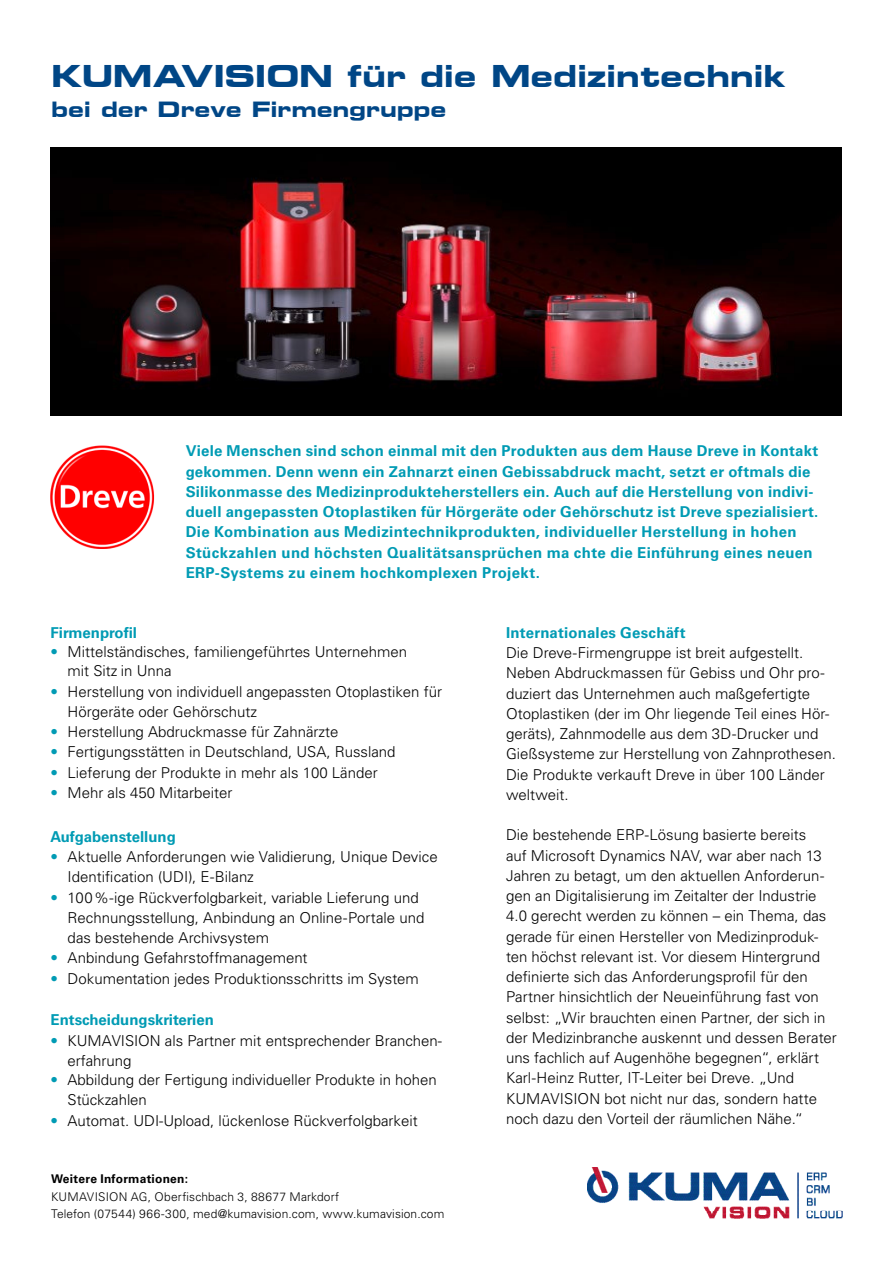
<style>
.page{position:relative;width:893px;height:1263px;background:#fff}
.page>*{position:absolute;margin:0;border:0;box-sizing:border-box;transform-origin:0 0}
.t1{font:700 expanded 30px "Square 721 BT";letter-spacing:-.01em;color:#004686}
.t2{font:700 expanded 21px "Square 721 BT";letter-spacing:-.005em;color:#004686}
.t3{font:300 15px/20.2px "Univers LT Std";color:#000}
.t4{font:700 15px/20.2px "Univers LT Std";letter-spacing:.015em;color:#009bb4}
.t5{font:300 12px/17.5px "Univers LT Std";letter-spacing:.015em;color:#000}
.t6{font:700 12px "Univers LT Std";letter-spacing:.02em;color:#000}
.s1{color:#009bb4}
</style>
<div class="page">
<img style="left:587px;top:1167px;width:255px;height:51px">
<img style="left:51px;top:148px;width:790px;height:267px">
<img style="left:51px;top:445px;width:104px;height:103px">
<h1 class="t1" style="left:51px;top:58px;width:736px">KUMAVISION für die Medizintechnik</h1>
<h2 class="t2" style="left:51px;top:96px;width:397px">bei der Dreve Firmengruppe</h2>
<p class="t4" style="left:186px;top:441px;width:634px">Viele Menschen sind schon einmal mit den Produkten aus dem Hause Dreve in Kontakt gekommen. Denn wenn ein Zahnarzt einen Gebissabdruck macht, setzt er oftmals die Silikonmasse des Medizinprodukteherstellers ein. Auch auf die Herstellung von indivi&shy;duell angepassten Otoplastiken für Hörgeräte oder Gehörschutz ist Dreve spezialisiert.<br>Die Kombination aus Medizintechnikprodukten, individueller Herstellung in hohen Stückzahlen und höchsten Qualitätsansprüchen ma chte die Einführung eines neuen ERP-Systems zu einem hochkomplexen Projekt.</p>
<p class="t4" style="left:51px;top:623px;width:88px">Firmenprofil</p>
<p class="t3" style="left:68px;top:642px;width:341px;line-height:19.2px;text-indent:-17px"><span class="s1">•</span> Mittelständisches, familiengeführtes Unternehmen mit Sitz in Unna</p>
<p class="t3" style="left:68px;top:681px;width:376px;text-indent:-17px"><span class="s1">•</span> Herstellung von individuell angepassten Otoplastiken für<br>Hörgeräte oder Gehörschutz</p>
<p class="t3" style="left:51px;top:722px;width:289px"><span class="s1">•</span> Herstellung Abdruckmasse für Zahnärzte</p>
<p class="t3" style="left:51px;top:742px;width:346px"><span class="s1">•</span> Fertigungsstätten in Deutschland, USA, Russland</p>
<p class="t3" style="left:51px;top:762px;width:329px"><span class="s1">•</span> Lieferung der Produkte in mehr als 100 Länder</p>
<p class="t3" style="left:51px;top:782px;width:183px"><span class="s1">•</span> Mehr als 450 Mitarbeiter</p>
<p class="t4" style="left:51px;top:826px;width:127px">Aufgabenstellung</p>
<p class="t3" style="left:68px;top:846px;width:372px;text-indent:-17px"><span class="s1">•</span> Aktuelle Anforderungen wie Validierung, Unique Device<br>Identification (UDI), E-Bilanz</p>
<p class="t3" style="left:68px;top:887px;width:358px;text-indent:-17px"><span class="s1">•</span> 100%-ige Rückverfolgbarkeit, variable Lieferung und<br>Rechnungsstellung, Anbindung an Online-Portale und das bestehende Archivsystem</p>
<p class="t3" style="left:51px;top:948px;width:259px"><span class="s1">•</span> Anbindung Gefahrstoffmanagement</p>
<p class="t3" style="left:51px;top:968px;width:370px"><span class="s1">•</span> Dokumentation jedes Produktionsschritts im System</p>
<p class="t4" style="left:51px;top:1010px;width:165px">Entscheidungskriterien</p>
<p class="t3" style="left:68px;top:1030px;width:376px;text-indent:-17px"><span class="s1">•</span> KUMAVISION als Partner mit entsprechender Branchen&shy;erfahrung</p>
<p class="t3" style="left:68px;top:1070px;width:371px;text-indent:-17px"><span class="s1">•</span> Abbildung der Fertigung individueller Produkte in hohen<br>Stückzahlen</p>
<p class="t3" style="left:51px;top:1110px;width:369px"><span class="s1">•</span> Automat. UDI-Upload, lückenlose Rückverfolgbarkeit</p>
<p class="t6" style="left:51px;top:1172px;width:139px">Weitere Informationen:</p>
<p class="t5" style="left:51px;top:1187px;width:395px">KUMAVISION AG, Oberfischbach 3, 88677 Markdorf<br>Telefon (07544) 966-300, med@kumavision.com, www.kumavision.com</p>
<p class="t4" style="left:506px;top:623px;width:181px">Internationales Geschäft</p>
<p class="t3" style="left:506px;top:643px;width:331px">Die Dreve-Firmengruppe ist breit aufgestellt.<br>Neben Abdruckmassen für Gebiss und Ohr pro&shy;duziert das Unternehmen auch maßgefertigte Otoplastiken (der im Ohr liegende Teil eines Hör&shy;geräts), Zahnmodelle aus dem 3D-Drucker und Gießsysteme zur Herstellung von Zahnprothesen.<br>Die Produkte verkauft Dreve in über 100 Länder weltweit.</p>
<p class="t3" style="left:506px;top:825px;width:332px">Die bestehende ERP-Lösung basierte bereits<br>auf Microsoft Dynamics NAV, war aber nach 13<br>Jahren zu betagt, um den aktuellen Anforderun&shy;gen an Digitalisierung im Zeitalter der Industrie 4.0 gerecht werden zu können – ein Thema, das gerade für einen Hersteller von Medizinproduk&shy;ten höchst relevant ist. Vor diesem Hintergrund definierte sich das Anforderungsprofil für den Partner hinsichtlich der Neueinführung fast von selbst: „Wir brauchten einen Partner, der sich in der Medizinbranche auskennt und dessen Berater uns fachlich auf Augenhöhe begegnen“, erklärt Karl-Heinz Rutter, IT-Leiter bei Dreve. „Und KUMAVISION bot nicht nur das, sondern hatte noch dazu den Vorteil der räumlichen Nähe.“</p>
</div>
